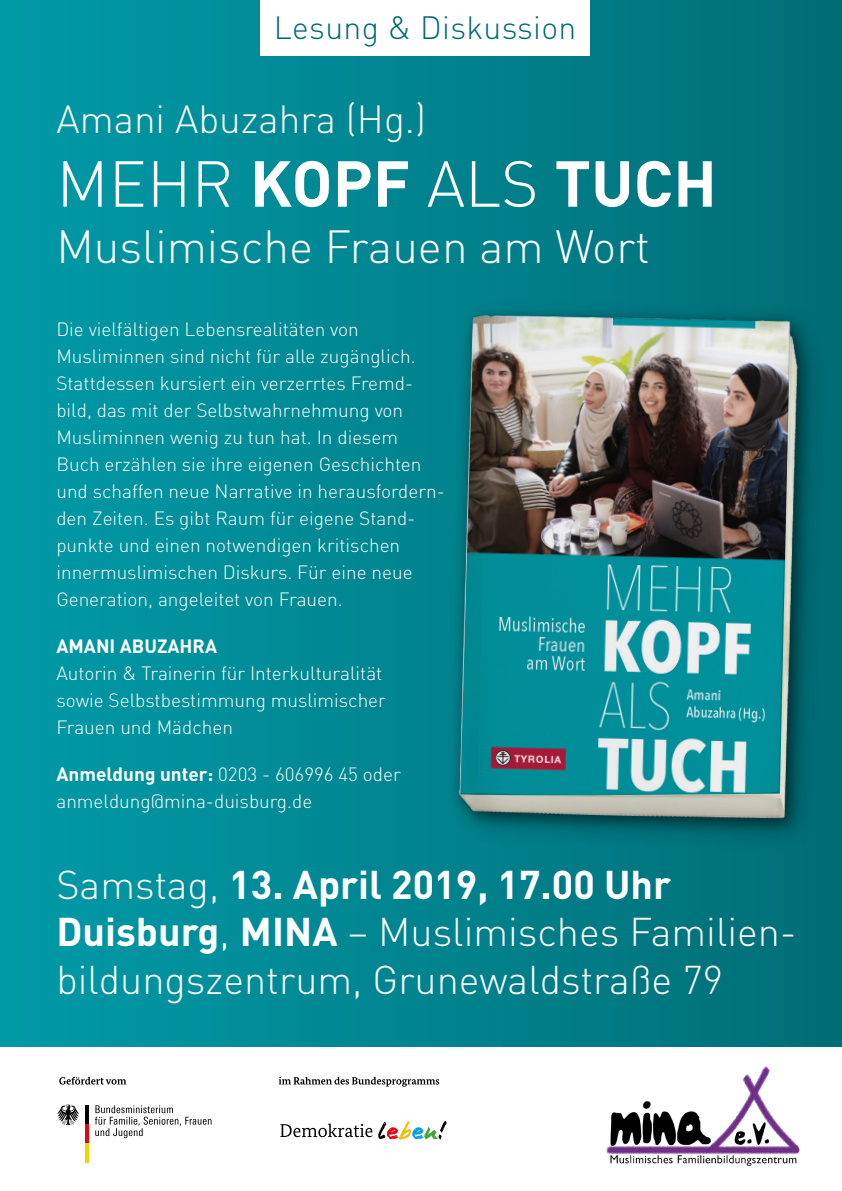
<style>
.page{position:relative;width:842px;height:1191px;background:#fff}
.page>*{position:absolute;margin:0;border:0;box-sizing:border-box;transform-origin:0 0}
.t1{font:700 63.9px "DIN";color:#fff}
.t2{font:300 45.9px "DIN";color:#fff}
.t3{font:300 39.6px/47.5px "DIN";color:#fff}
.t4{font:300 38.7px "DIN";color:#fff}
.t5{font:300 31.9px "DIN";letter-spacing:.01em;color:#006a72}
.t6{font:300 19px/27px "DIN";color:#fff}
.t7{font:700 19px "DIN";color:#fff}
.s1{font-weight:300}
.s2{font-weight:700}
</style>
<div class="page">
<div style="left:0;top:0;width:842px;height:1046px;background:linear-gradient(to right,#009aa8,#006d76)"></div>
<img style="left:438px;top:286px;width:404px;height:583px">
<img style="left:460px;top:314px;width:330px;height:483px">
<div style="left:260px;top:0;width:330px;height:55px;background:#fff"></div>
<img style="left:606px;top:1066px;width:194px;height:100px">
<hr style="left:85px;top:1105px;width:3px;height:19px;background:#000">
<hr style="left:85px;top:1124px;width:3px;height:19px;background:#e30613">
<hr style="left:85px;top:1143px;width:3px;height:19px;background:#f8d200">
<svg style="left:57px;top:1104px;width:22px;height:21px"></svg>
<svg style="left:95px;top:1105px;width:116px;height:33px"></svg>
<svg style="left:280px;top:1123px;width:92px;height:14px"></svg>
<svg style="left:378px;top:1121px;width:69px;height:18px"></svg>
<svg style="left:59px;top:1076px;width:67px;height:8px"></svg>
<svg style="left:279px;top:1076px;width:160px;height:10px"></svg>
<h3 class="t5" style="left:274px;top:8px;width:304px">Lesung &amp; Diskussion</h3>
<h3 class="t4" style="left:56px;top:95px;width:371px">Amani Abuzahra (Hg.)</h3>
<h1 class="t1" style="left:56px;top:142px;width:662px"><span class="s1">MEHR</span> KOPF <span class="s1">ALS</span> TUCH</h1>
<h2 class="t2" style="left:56px;top:218px;width:595px">Muslimische Frauen am Wort</h2>
<p class="t6" style="left:56px;top:316px;width:390px">Die vielfältigen Lebensrealitäten von Musliminnen sind nicht für alle zugänglich.<br>Stattdessen kursiert ein verzerrtes Fremd&shy;bild, das mit der Selbstwahrnehmung von Musliminnen wenig zu tun hat. In diesem Buch erzählen sie ihre eigenen Geschichten und schaffen neue Narrative in herausfordern&shy;den Zeiten. Es gibt Raum für eigene Stand&shy;punkte und einen notwendigen kritischen innermuslimischen Diskurs. Für eine neue Generation, angeleitet von Frauen.</p>
<p class="t7" style="left:56px;top:634px;width:162px">AMANI ABUZAHRA</p>
<p class="t6" style="left:56px;top:659px;width:331px">Autorin &amp; Trainerin für Interkulturalität sowie Selbstbestimmung muslimischer<br>Frauen und Mädchen</p>
<p class="t6" style="left:56px;top:760px;width:346px"><span class="s2">Anmeldung unter:</span> 0203 - 606996 45 oder anmeldung@mina-duisburg.de</p>
<h3 class="t3" style="left:56px;top:860px;width:742px">Samstag, <span class="s2">13. April 2019, 17.00 Uhr<br>Duisburg</span>, <span class="s2">MINA</span> – Muslimisches Familien&shy;bildungszentrum, Grunewaldstraße 79</h3>
</div>
